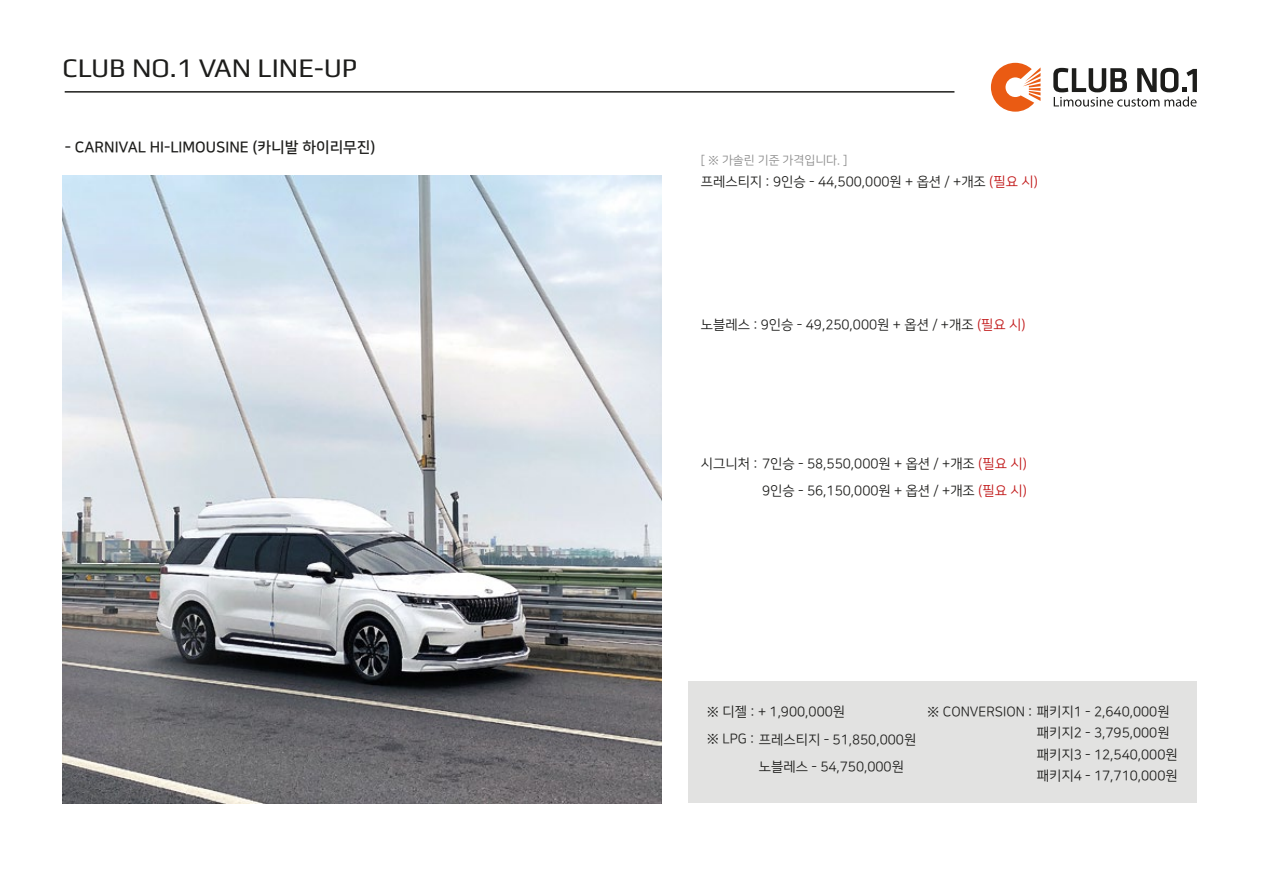
<style>
.page{position:relative;width:1263px;height:893px;background:#fff}
.page>*{position:absolute;margin:0;border:0;box-sizing:border-box;transform-origin:0 0}
.t1{font:27px "Play";color:#1d1d1b}
.t2{font:15px "Nanum Square B";color:#1d1d1b}
.t3{font:13.5px/21px "Nanum Square R";color:#1d1d1b}
.t4{font:12px "Nanum Square R";color:#8b8b8b}
.s1{color:#c11718}
</style>
<div class="page">
<img style="left:62px;top:176px;width:600px;height:628px">
<svg style="left:991px;top:63px;width:49px;height:49px"></svg>
<svg style="left:1053px;top:68px;width:144px;height:39px"></svg>
<hr style="left:65px;top:91px;width:889px;height:2px;background:#1d1d1b">
<div style="left:688px;top:681px;width:509px;height:122px;background:#e2e2e1"></div>
<h1 class="t1" style="left:63px;top:51px;width:296px">CLUB NO.1 VAN LINE-UP</h1>
<p class="t2" style="left:65px;top:140px;width:312px">- CARNIVAL HI-LIMOUSINE (카니발 하이리무진)</p>
<p class="t4" style="left:701px;top:154px;width:148px">[ ※ 가솔린 기준 가격입니다. ]</p>
<p class="t3" style="left:701px;top:172px;width:339px">프레스티지 : 9인승 - 44,500,000원 + 옵션 / +개조 <span class="s1">(필요 시)</span></p>
<p class="t3" style="left:701px;top:314px;width:326px">노블레스 : 9인승 - 49,250,000원 + 옵션 / +개조 <span class="s1">(필요 시)</span></p>
<p class="t3" style="left:701px;top:451px;width:328px;line-height:27px;text-align:right">시그니처 : 7인승 - 58,550,000원 + 옵션 / +개조 <span class="s1">(필요 시)<br></span>9인승 - 56,150,000원 + 옵션 / +개조 <span class="s1">(필요 시)</span></p>
<p class="t3" style="left:707px;top:699px;width:211px;line-height:27.9px">※ 디젤 : + 1,900,000원<br>※ LPG : 프레스티지 - 51,850,000원</p>
<p class="t3" style="left:927px;top:702px;width:244px">※ CONVERSION : 패키지1 - 2,640,000원</p>
<p class="t3" style="left:1037px;top:723px;width:142px">패키지2 - 3,795,000원 패키지3 - 12,540,000원 패키지4 - 17,710,000원</p>
<p class="t3" style="left:759px;top:757px;width:147px">노블레스 - 54,750,000원</p>
</div>
